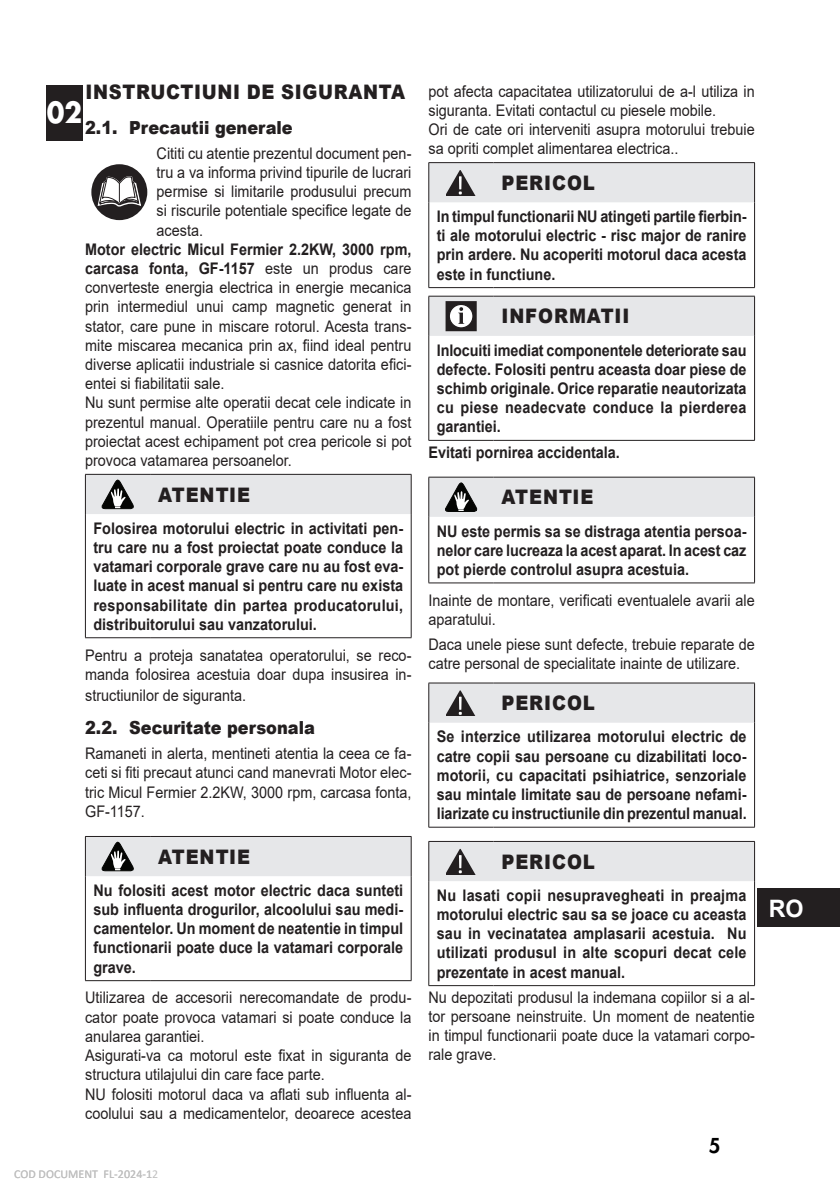
<style>
.page{position:relative;width:840px;height:1191px;background:#fff}
.page>*{position:absolute;margin:0;border:0;box-sizing:border-box;transform-origin:0 0}
.t1{font:700 28.2px "Futura";color:#fff;scale:.91 1}
.t2{font:700 24px "Arial";color:#fff}
.t3{font:900 20px "Arial";letter-spacing:.05em;color:#231f20;scale:.9 1}
.t4{font:800 20px "Futura";color:#000}
.t5{font:900 18px "Arial";color:#231f20;scale:.9 1}
.t6{font:16px/19.2px "Arial";color:#231f20;scale:.9 1}
.t7{font:700 16px/19.2px "Arial";color:#231f20;text-align:justify;scale:.9 1}
.t8{font:12px "Calibri";letter-spacing:.005em;color:#c0c0c0}
.s1{font-weight:700}
</style>
<div class="page">
<div style="left:757px;top:888px;width:82px;height:39px;background:#231f20"></div>
<div style="left:46px;top:85px;width:37px;height:56px;background:#231f20"></div>
<div style="left:91px;top:164px;width:56px;height:56px;background:#231f20;border-radius:50%"></div>
<svg style="left:97px;top:170px;width:44px;height:48px"></svg>
<hr style="left:410px;top:514px;width:1px;height:123px;background:#231f20">
<hr style="left:85px;top:514px;width:1px;height:123px;background:#231f20">
<hr style="left:85px;top:637px;width:65px;height:1px;background:#231f20">
<hr style="left:150px;top:637px;width:261px;height:1px;background:#231f20">
<svg style="left:85px;top:474px;width:326px;height:40px;background:#d9dadc"></svg>
<hr style="left:410px;top:876px;width:1px;height:104px;background:#231f20">
<hr style="left:85px;top:876px;width:1px;height:104px;background:#231f20">
<hr style="left:85px;top:980px;width:65px;height:1px;background:#231f20">
<hr style="left:150px;top:980px;width:261px;height:1px;background:#231f20">
<svg style="left:85px;top:836px;width:326px;height:40px;background:#d9dadc"></svg>
<hr style="left:753px;top:202px;width:1px;height:85px;background:#231f20">
<hr style="left:428px;top:162px;width:65px;height:1px;background:#231f20">
<hr style="left:493px;top:162px;width:261px;height:1px;background:#231f20">
<hr style="left:428px;top:202px;width:1px;height:85px;background:#231f20">
<hr style="left:428px;top:287px;width:65px;height:1px;background:#231f20">
<hr style="left:493px;top:287px;width:261px;height:1px;background:#231f20">
<div style="left:428px;top:163px;width:326px;height:39px;background:#e6e7e9"></div>
<hr style="left:753px;top:336px;width:1px;height:104px;background:#231f20">
<hr style="left:428px;top:336px;width:1px;height:104px;background:#231f20">
<hr style="left:428px;top:440px;width:65px;height:1px;background:#231f20">
<hr style="left:493px;top:440px;width:261px;height:1px;background:#231f20">
<svg style="left:428px;top:296px;width:326px;height:40px;background:#d9dadc"></svg>
<hr style="left:753px;top:517px;width:1px;height:65px;background:#231f20">
<hr style="left:428px;top:517px;width:1px;height:65px;background:#231f20">
<hr style="left:428px;top:582px;width:65px;height:1px;background:#231f20">
<hr style="left:493px;top:582px;width:261px;height:1px;background:#231f20">
<svg style="left:428px;top:477px;width:326px;height:40px;background:#dbdcdd"></svg>
<hr style="left:753px;top:722px;width:1px;height:105px;background:#231f20">
<hr style="left:428px;top:682px;width:65px;height:1px;background:#231f20">
<hr style="left:493px;top:682px;width:261px;height:1px;background:#231f20">
<hr style="left:428px;top:722px;width:1px;height:105px;background:#231f20">
<hr style="left:428px;top:827px;width:65px;height:1px;background:#231f20">
<hr style="left:493px;top:827px;width:261px;height:1px;background:#231f20">
<div style="left:428px;top:683px;width:326px;height:39px;background:#e6e7e9"></div>
<hr style="left:753px;top:881px;width:1px;height:104px;background:#231f20">
<hr style="left:428px;top:881px;width:1px;height:104px;background:#231f20">
<hr style="left:428px;top:985px;width:65px;height:1px;background:#231f20">
<hr style="left:493px;top:985px;width:261px;height:1px;background:#231f20">
<div style="left:428px;top:841px;width:326px;height:40px;background:#e6e7e9"></div>
<p class="t3" style="left:85px;top:78px;width:356px">INSTRUCTIUNI DE SIGURANTA</p>
<p class="t5" style="left:85px;top:114px;width:232px">2.1. Precautii generale</p>
<p class="t6" style="left:156px;top:143px;width:284px;text-align:justify">Cititi cu atentie prezentul document pen&shy;tru a va informa privind tipurile de lucrari permise si limitarile produsului precum si riscurile potentiale specifice legate de acesta.</p>
<p class="t6" style="left:85px;top:239px;width:364px"><span class="s1">Motor electric Micul Fermier 2.2KW, 3000 rpm, carcasa fonta, GF-1157</span> este un produs care converteste energia electrica in energie mecanica prin intermediul unui camp magnetic generat in stator, care pune in miscare rotorul. Acesta trans&shy;mite miscarea mecanica prin ax, fiind ideal pentru diverse aplicatii industriale si casnice datorita efici&shy;entei si fiabilitatii sale.<br>Nu sunt permise alte operatii decat cele indicate in prezentul manual. Operatiile pentru care nu a fost proiectat acest echipament pot crea pericole si pot provoca vatamarea persoanelor.</p>
<p class="t3" style="left:158px;top:480px;width:104px">ATENTIE</p>
<p class="t7" style="left:93px;top:518px;width:345px">Folosirea motorului electric in activitati pen&shy;tru care nu a fost proiectat poate conduce la vatamari corporale grave care nu au fost eva&shy;luate in acest manual si pentru care nu exista responsabilitate din partea producatorului, distribuitorului sau vanzatorului.</p>
<p class="t6" style="left:85px;top:645px;width:364px">Pentru a proteja sanatatea operatorului, se reco&shy;manda folosirea acestuia doar dupa insusirea in-</p>
<p class="t6" style="left:85px;top:686px;width:180px">structiunilor de siguranta.</p>
<p class="t5" style="left:85px;top:715px;width:257px">2.2. Securitate personala</p>
<p class="t6" style="left:85px;top:744px;width:364px;text-align:justify">Ramaneti in alerta, mentineti atentia la ceea ce fa&shy;ceti si fiti precaut atunci cand manevrati Motor elec&shy;tric Micul Fermier 2.2KW, 3000 rpm, carcasa fonta, GF-1157.</p>
<p class="t3" style="left:158px;top:842px;width:104px">ATENTIE</p>
<p class="t7" style="left:93px;top:880px;width:345px">Nu folositi acest motor electric daca sunteti sub influenta drogurilor, alcoolului sau medi&shy;camentelor. Un moment de neatentie in timpul functionarii poate duce la vatamari corporale grave.</p>
<p class="t6" style="left:85px;top:988px;width:364px">Utilizarea de accesorii nerecomandate de produ&shy;cator poate provoca vatamari si poate conduce la anularea garantiei.<br>Asigurati-va ca motorul este fixat in siguranta de structura utilajului din care face parte.<br>NU folositi motorul daca va aflati sub influenta al&shy;coolului sau a medicamentelor, deoarece acestea</p>
<h1 class="t1" style="left:47px;top:93px;width:40px">02</h1>
<p class="t8" style="left:14px;top:1165px;width:130px">COD DOCUMENT FL-2024</p>
<p class="t8" style="left:92px;top:1165px;width:68px">T FL-2024-12</p>
<p class="t6" style="left:428px;top:81px;width:364px">pot afecta capacitatea utilizatorului de a-l utiliza in siguranta. Evitati contactul cu piesele mobile.<br>Ori de cate ori interveniti asupra motorului trebuie sa opriti complet alimentarea electrica..</p>
<p class="t3" style="left:501px;top:168px;width:105px">PERICOL</p>
<p class="t7" style="left:436px;top:207px;width:345px">In timpul functionarii NU atingeti partile fierbin&shy;ti ale motorului electric - risc major de ranire prin ardere. Nu acoperiti motorul daca acesta este in functiune.</p>
<p class="t3" style="left:501px;top:302px;width:144px">INFORMATII</p>
<p class="t7" style="left:436px;top:340px;width:345px">Inlocuiti imediat componentele deteriorate sau defecte. Folositi pentru aceasta doar piese de schimb originale. Orice reparatie neautorizata cu piese neadecvate conduce la pierderea garantiei.</p>
<p class="t7" style="left:428px;top:442px;width:214px">Evitati pornirea accidentala.</p>
<p class="t3" style="left:501px;top:482px;width:104px">ATENTIE</p>
<p class="t7" style="left:436px;top:521px;width:345px">NU este permis sa se distraga atentia persoa&shy;nelor care lucreaza la acest aparat. In acest caz pot pierde controlul asupra acestuia.</p>
<p class="t6" style="left:428px;top:590px;width:364px">Inainte de montare, verificati eventualele avarii ale aparatului.</p>
<p class="t6" style="left:428px;top:634px;width:364px">Daca unele piese sunt defecte, trebuie reparate de catre personal de specialitate inainte de utilizare.</p>
<p class="t3" style="left:501px;top:688px;width:105px">PERICOL</p>
<p class="t7" style="left:436px;top:727px;width:345px">Se interzice utilizarea motorului electric de catre copii sau persoane cu dizabilitati loco&shy;motorii, cu capacitati psihiatrice, senzoriale sau mintale limitate sau de persoane nefami&shy;liarizate cu instructiunile din prezentul manual.</p>
<p class="t3" style="left:501px;top:847px;width:105px">PERICOL</p>
<p class="t7" style="left:436px;top:885px;width:345px">Nu lasati copii nesupravegheati in preajma motorului electric sau sa se joace cu aceasta sau in vecinatatea amplasarii acestuia. Nu utilizati produsul in alte scopuri decat cele prezentate in acest manual.</p>
<p class="t6" style="left:428px;top:987px;width:364px;text-align:justify">Nu depozitati produsul la indemana copiilor si a al&shy;tor persoane neinstruite. Un moment de neatentie in timpul functionarii poate duce la vatamari corpo&shy;rale grave.</p>
<h2 class="t2" style="left:768px;top:891px;width:36px">RO</h2>
<p class="t4" style="left:708px;top:1132px;width:13px">5</p>
</div>
